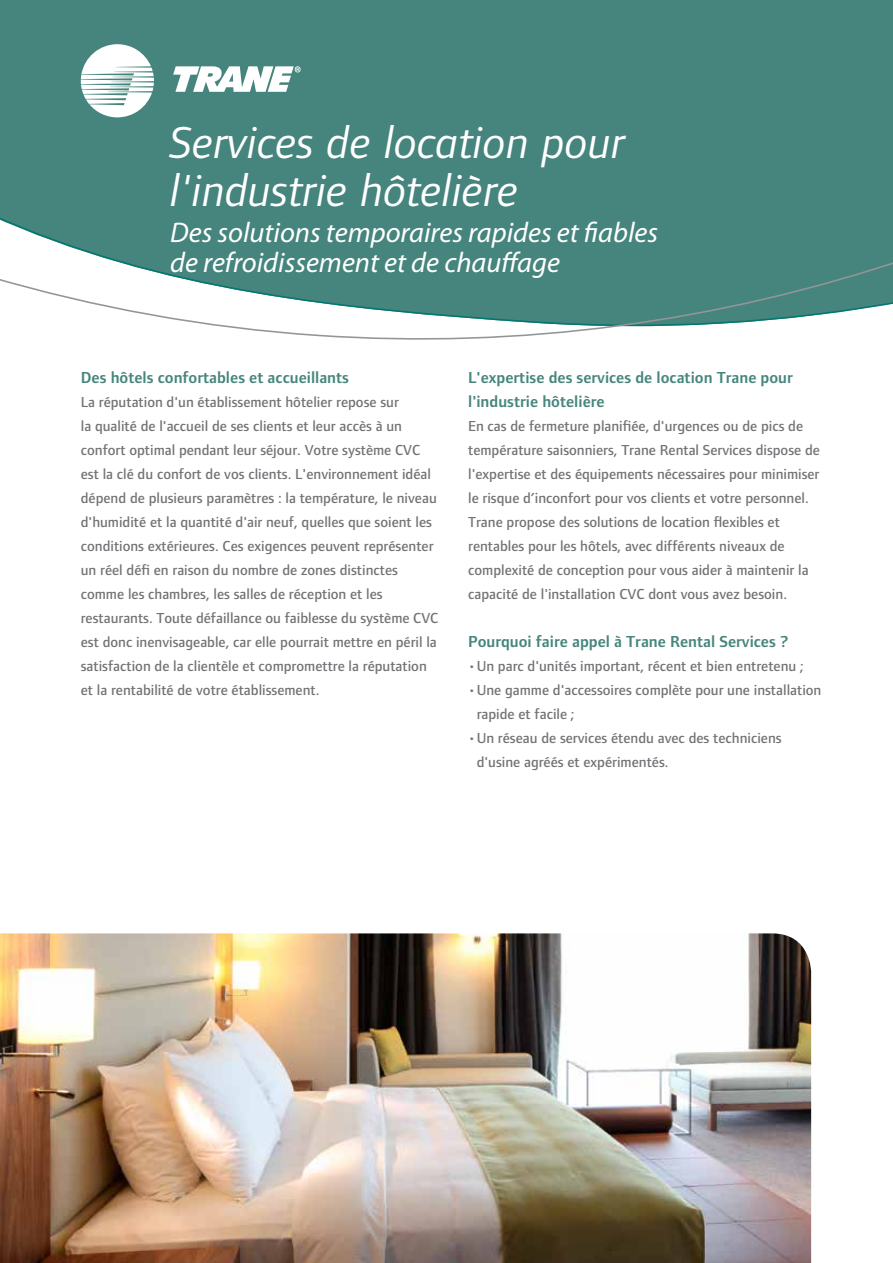
<style>
.page{position:relative;width:893px;height:1263px;background:#fff}
.page>*{position:absolute;margin:0;border:0;box-sizing:border-box;transform-origin:0 0}
.t1{font:italic 46.5px/48px "Foundry Form Sans Blonde";color:#fff}
.t2{font:italic 28.5px/30px "Myriad Pro";color:#fff}
.t3{font:600 16.5px/24px "Foundry Form Sans Blonde";color:#46857d}
.t4{font:500 15px/24px "Foundry Form Sans Blonde";color:#717275}
</style>
<div class="page">
<div style="left:0;top:0;width:893px;height:211px;background:#46857d"></div>
<div style="left:0;top:211px;width:893px;height:45px;background:#46857d"></div>
<svg style="left:0;top:256px;width:893px;height:84px"></svg>
<svg style="left:81px;top:44px;width:73px;height:73px"></svg>
<svg style="left:173px;top:66px;width:128px;height:26px"></svg>
<img style="left:0;top:933px;width:811px;height:330px">
<h1 class="t1" style="left:170px;top:118px;width:457px">Services de location pour l'industrie hôtelière</h1>
<h2 class="t2" style="left:170px;top:218px;width:489px">Des solutions temporaires rapides et fiables de refroidissement et de chauffage</h2>
<p class="t3" style="left:81px;top:366px;width:270px">Des hôtels confortables et accueillants</p>
<p class="t4" style="left:81px;top:390px;width:359px">La réputation d'un établissement hôtelier repose sur<br>la qualité de l'accueil de ses clients et leur accès à un confort optimal pendant leur séjour. Votre système CVC est la clé du confort de vos clients. L'environnement idéal dépend de plusieurs paramètres : la température, le niveau d'humidité et la quantité d'air neuf, quelles que soient les conditions extérieures. Ces exigences peuvent représenter un réel défi en raison du nombre de zones distinctes comme les chambres, les salles de réception et les restaurants. Toute défaillance ou faiblesse du système CVC est donc inenvisageable, car elle pourrait mettre en péril la satisfaction de la clientèle et compromettre la réputation et la rentabilité de votre établissement.</p>
<p class="t3" style="left:468px;top:366px;width:326px">L'expertise des services de location Trane pour l'industrie hôtelière</p>
<p class="t4" style="left:468px;top:414px;width:353px">En cas de fermeture planifiée, d'urgences ou de pics de température saisonniers, Trane Rental Services dispose de l'expertise et des équipements nécessaires pour minimiser le risque d’inconfort pour vos clients et votre personnel.<br>Trane propose des solutions de location flexibles et rentables pour les hôtels, avec différents niveaux de complexité de conception pour vous aider à maintenir la capacité de l'installation CVC dont vous avez besoin.</p>
<p class="t3" style="left:468px;top:630px;width:322px">Pourquoi faire appel à Trane Rental Services ?</p>
<p class="t4" style="left:468px;top:654px;width:337px">•Un parc d'unités important, récent et bien entretenu ;</p>
<p class="t4" style="left:477px;top:678px;width:346px;text-indent:-9px">•Une gamme d'accessoires complète pour une installation rapide et facile ;</p>
<p class="t4" style="left:477px;top:726px;width:306px;text-indent:-9px">•Un réseau de services étendu avec des techniciens d'usine agréés et expérimentés.</p>
</div>
